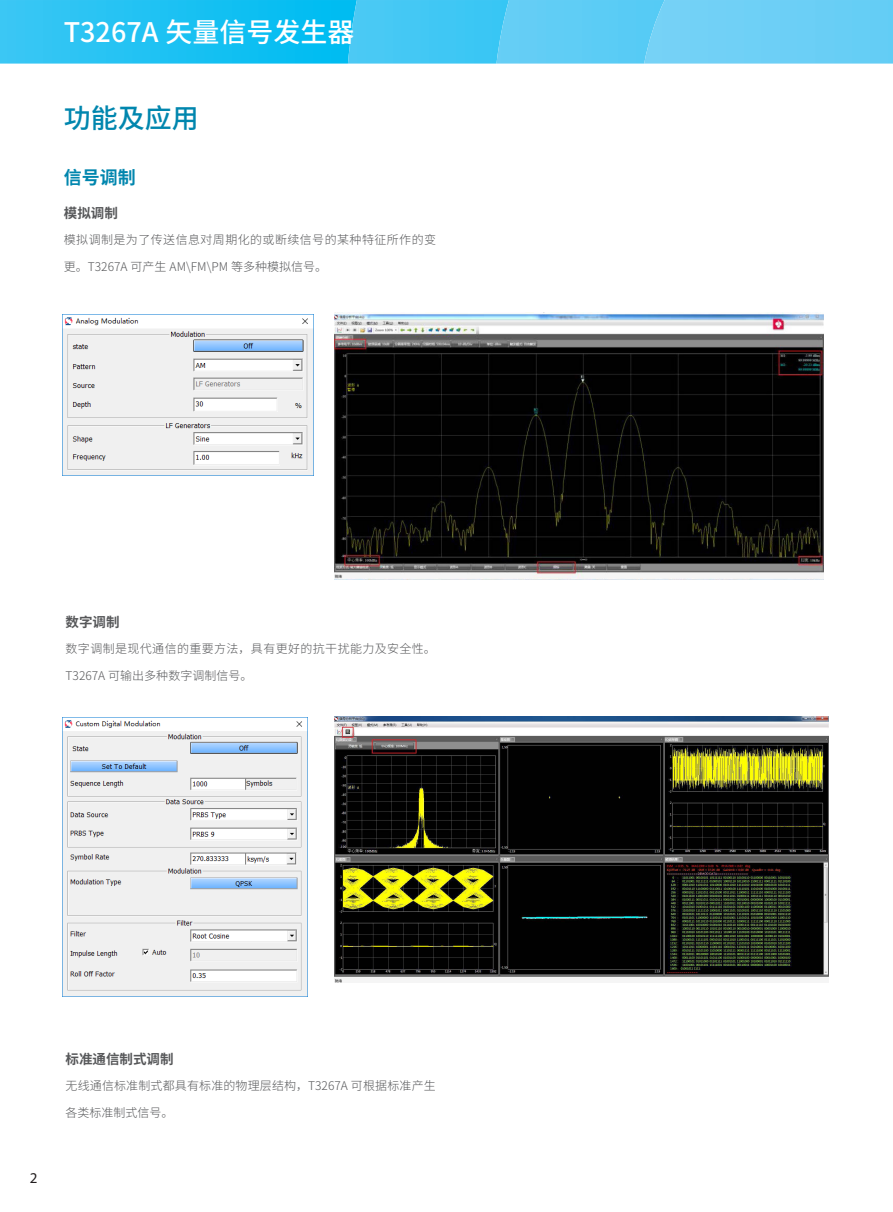
<style>
.page{position:relative;width:893px;height:1212px;background:#fff}
.page>*{position:absolute;margin:0;border:0;box-sizing:border-box;transform-origin:0 0}
.t1{font:500 27px "Source Han Sans SC";color:#fff}
.t2{font:500 27px "Source Han Sans SC";color:#0086ae}
.t3{font:700 18px "Source Han Sans SC";color:#0086ae}
.t4{font:15px "Myriad Pro";color:#231f20}
.t5{font:700 13.5px "Source Han Sans SC";color:#57585a}
.t6{font:300 12px "Source Han Sans SC";letter-spacing:.01em;color:#57585a}
.t7{font:300 12px "Source Han Sans SC";letter-spacing:.03em;color:#57585a}
.t8{font:300 12px "Source Han Sans SC";letter-spacing:.035em;color:#57585a}
</style>
<div class="page">
<img style="left:0;top:0;width:348px;height:64px">
<img style="left:348px;top:0;width:148px;height:64px">
<img style="left:496px;top:0;width:148px;height:64px">
<img style="left:644px;top:0;width:249px;height:64px">
<img style="left:63px;top:314px;width:250px;height:161px">
<img style="left:335px;top:312px;width:489px;height:268px">
<img style="left:63px;top:717px;width:244px;height:279px">
<img style="left:335px;top:716px;width:494px;height:266px">
<h1 class="t1" style="left:64px;top:17px;width:292px">T3267A 矢量信号发生器</h1>
<p class="t2" style="left:64px;top:103px;width:136px">功能及应用</p>
<p class="t3" style="left:64px;top:168px;width:73px">信号调制</p>
<p class="t5" style="left:64px;top:206px;width:55px">模拟调制</p>
<p class="t8" style="left:64px;top:233px;width:374px">模拟调制是为了传送信息对周期化的或断续信号的某种特征所作的变</p>
<p class="t6" style="left:64px;top:260px;width:265px">更。T3267A 可产生 AM\FM\PM 等多种模拟信号。</p>
<p class="t5" style="left:66px;top:615px;width:55px">数字调制</p>
<p class="t7" style="left:66px;top:642px;width:372px">数字调制是现代通信的重要方法，具有更好的抗干扰能力及安全性。</p>
<p class="t6" style="left:66px;top:669px;width:188px">T3267A 可输出多种数字调制信号。</p>
<p class="t4" style="left:30px;top:1169px;width:9px">2</p>
<p class="t5" style="left:66px;top:1052px;width:109px">标准通信制式调制</p>
<p class="t6" style="left:66px;top:1079px;width:372px">无线通信标准制式都具有标准的物理层结构，T3267A 可根据标准产生</p>
<p class="t6" style="left:66px;top:1106px;width:109px">各类标准制式信号。</p>
</div>
